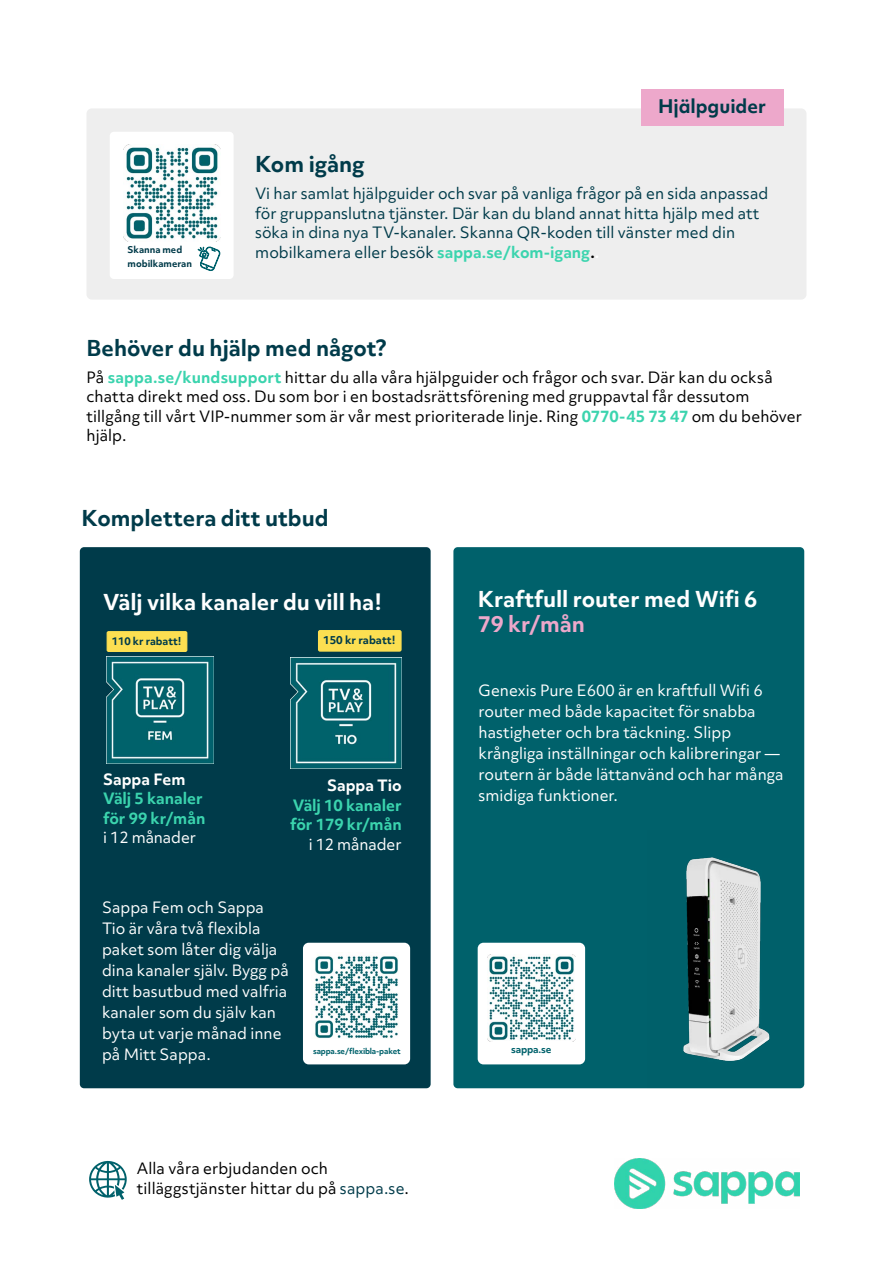
<style>
.page{position:relative;width:893px;height:1263px;background:#fff}
.page>*{position:absolute;margin:0;border:0;box-sizing:border-box;transform-origin:0 0}
.t1{font:700 21px "Objektiv Mk 3";color:#003b4a}
.t2{font:700 21px "Objektiv Mk 3";color:#fff}
.t3{font:700 21px "Objektiv Mk 3";color:#eda8cb}
.t4{font:700 18px "Objektiv Mk 1";color:#003b4a}
.t5{font:15px/21px "Objektiv Mk 3";color:#fff}
.t6{font:15px/19.5px "Objektiv Mk 3";letter-spacing:.005em;color:#000}
.t7{font:15px/19.5px "Objektiv Mk 3";color:#003b4a}
.t8{font:700 15px/19.5px "Objektiv Mk 3";color:#3bd4ae}
.t9{font:700 15px "Objektiv Mk 3";color:#fff}
.t10{font:700 10.5px "Objektiv Mk 3";color:#003b4a}
.t11{font:700 10.2px "Objektiv Mk 3";color:#003b4a}
.t12{font:700 9.6px "Objektiv Mk 3";letter-spacing:-.02em;color:#00626c}
.t13{font:700 9px/14.4px "Objektiv Mk 3";color:#003a49}
.t14{font:700 7.65px "Objektiv Mk 3";letter-spacing:-.02em;color:#00626c}
.s1{font-weight:700;color:#3bd4ae}
.s2{font-weight:700;color:#000}
.s3{font-weight:700;color:#fff}
.s4{color:#003b4a}
</style>
<div class="page">
<div style="left:453px;top:547px;width:351px;height:541px;background:#00616b;border-radius:4px"></div>
<img style="left:614px;top:1158px;width:185px;height:51px">
<div style="left:88px;top:110px;width:717px;height:188px;background:#eee;border-radius:4px"></div>
<div style="left:86px;top:108px;width:720px;height:192px;border:2px solid #c6c6c6;border-radius:4px"></div>
<div style="left:641px;top:89px;width:142px;height:36px;background:#eda8cb"></div>
<div style="left:110px;top:132px;width:124px;height:147px;background:#fff;border-radius:4px"></div>
<img style="left:123px;top:144px;width:97px;height:97px">
<svg style="left:89px;top:1161px;width:38px;height:39px"></svg>
<svg style="left:198px;top:247px;width:22px;height:24px"></svg>
<div style="left:80px;top:547px;width:351px;height:541px;background:#003b4a;border-radius:4px"></div>
<img style="left:107px;top:656px;width:107px;height:107px">
<div style="left:303px;top:943px;width:107px;height:121px;background:#fff;border-radius:6px"></div>
<img style="left:314px;top:955px;width:85px;height:84px">
<img style="left:291px;top:657px;width:111px;height:111px">
<div style="left:107px;top:632px;width:80px;height:19px;background:#fcdf51"></div>
<div style="left:107px;top:631px;width:80px;height:21px;border:1px solid #fcdf51"></div>
<div style="left:319px;top:631px;width:82px;height:20px;background:#fcdf51"></div>
<div style="left:318px;top:630px;width:84px;height:22px;border:1px solid #fcdf51"></div>
<img style="left:683px;top:857px;width:121px;height:231px">
<div style="left:478px;top:943px;width:107px;height:121px;background:#fff;border-radius:6px"></div>
<img style="left:488px;top:954px;width:87px;height:88px">
<p class="t13" style="left:128px;top:242px;width:66px">Skanna med mobilkameran</p>
<p class="t4" style="left:658px;top:93px;width:109px">Hjälpguider</p>
<h1 class="t1" style="left:255px;top:149px;width:111px">Kom igång</h1>
<p class="t7" style="left:255px;top:183px;width:515px">Vi har samlat hjälpguider och svar på vanliga frågor på en sida anpassad för gruppanslutna tjänster. Där kan du bland annat hitta hjälp med att söka in dina nya TV-kanaler. Skanna QR-koden till vänster med din mobilkamera eller besök <span class="s1">sappa.se/kom-igang</span><span class="s2">.</span><span class="s3">.</span></p>
<h1 class="t1" style="left:86px;top:333px;width:302px">Behöver du hjälp med något?</h1>
<p class="t6" style="left:86px;top:367px;width:717px">På <span class="s1">sappa.se/kundsupport</span> hittar du alla våra hjälpguider och frågor och svar. Där kan du också chatta direkt med oss. Du som bor i en bostadsrättsförening med gruppavtal får dessutom tillgång till vårt VIP-nummer som är vår mest prioriterade linje. Ring <span class="s1">0770-45 73 47</span> om du behöver hjälp.</p>
<h1 class="t1" style="left:82px;top:503px;width:249px">Komplettera ditt utbud</h1>
<h1 class="t2" style="left:103px;top:587px;width:280px">Välj vilka kanaler du vill ha!</h1>
<p class="t11" style="left:112px;top:634px;width:71px">110 kr rabatt!</p>
<p class="t10" style="left:323px;top:633px;width:74px">150 kr rabatt!</p>
<p class="t9" style="left:103px;top:768px;width:84px">Sappa Fem</p>
<p class="t8" style="left:103px;top:789px;width:104px">Välj 5 kanaler för 99 kr/mån</p>
<p class="t5" style="left:103px;top:827px;width:94px">i 12 månader</p>
<p class="t9" style="left:327px;top:775px;width:76px">Sappa Tio</p>
<p class="t8" style="left:290px;top:795px;width:113px">Välj 10 kanaler för 179 kr/mån</p>
<p class="t5" style="left:309px;top:833px;width:94px">i 12 månader</p>
<p class="t5" style="left:102px;top:897px;width:188px">Sappa Fem och Sappa<br>Tio är våra två flexibla paket som låter dig välja dina kanaler själv. Bygg på ditt basutbud med valfria kanaler som du själv kan byta ut varje månad inne på Mitt Sappa.</p>
<p class="t14" style="left:313px;top:1045px;width:89px">sappa.se/flexibla-paket</p>
<p class="t6" style="left:137px;top:1159px;width:273px">Alla våra erbjudanden och tilläggstjänster hittar du på <span class="s4">sappa.se</span>.</p>
<h1 class="t2" style="left:478px;top:584px;width:281px">Kraftfull router med Wifi 6</h1>
<h1 class="t3" style="left:478px;top:609px;width:109px">79 kr/mån</h1>
<p class="t5" style="left:479px;top:680px;width:307px">Genexis Pure E600 är en kraftfull Wifi 6 router med både kapacitet för snabba hastigheter och bra täckning. Slipp krångliga inställningar och kalibreringar — routern är både lättanvänd och har många smidiga funktioner.</p>
<p class="t12" style="left:511px;top:1043px;width:42px">sappa.se</p>
</div>
